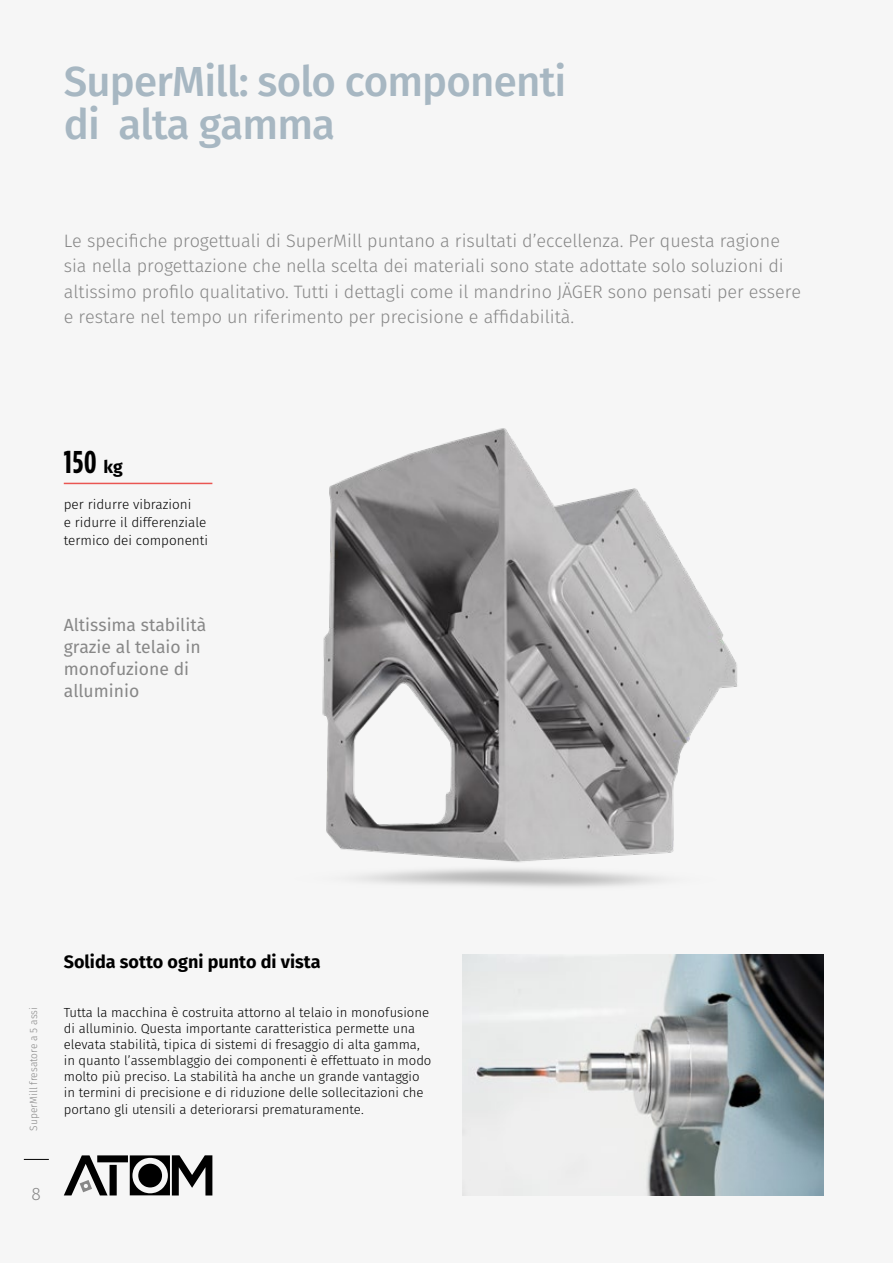
<style>
.page{position:relative;width:893px;height:1263px;background:#f6f6f6}
.page>*{position:absolute;margin:0;border:0;box-sizing:border-box;transform-origin:0 0}
.t1{font:500 42px/43.5px "Fira Sans";letter-spacing:-.02em;color:#a7b7c2}
.t2{font:700 31.5px "Gotham Condensed";color:#000}
.t3{font:300 18px/25.5px "Fira Sans";color:#878787}
.t4{font:700 18px "Fira Sans";color:#000}
.t5{font:17.55px/21.9px "Fira Sans";color:#878787}
.t6{font:300 13.5px/18px "Fira Sans";color:#000}
.t7{font:300 13.2px/16px "Fira Sans";color:#000}
.t8{font:300 10.5px "Fira Sans";color:#878787}
.s1{font-family:"Fira Sans";font-size:17.55px}
</style>
<div class="page">
<svg style="left:64px;top:1155px;width:148px;height:40px"></svg>
<svg style="left:24px;top:1159px;width:25px;height:1px"></svg>
<img style="left:463px;top:955px;width:361px;height:240px">
<img style="left:207px;top:428px;width:596px;height:536px">
<hr style="left:64px;top:483px;width:148px;height:1px;background:#ea5652">
<h1 class="t1" style="left:64px;top:59px;width:504px">SuperMill: solo componenti di alta gamma</h1>
<p class="t3" style="left:64px;top:228px;width:739px">Le specifiche progettuali di SuperMill puntano a risultati d’eccellenza. Per questa ragione sia nella progettazione che nella scelta dei materiali sono state adottate solo soluzioni di altissimo profilo qualitativo. Tutti i dettagli come il mandrino JÄGER sono pensati per essere e restare nel tempo un riferimento per precisione e affidabilità.</p>
<h2 class="t2" style="left:64px;top:443px;width:61px">150 <span class="s1">kg</span></h2>
<p class="t6" style="left:64px;top:495px;width:146px">per ridurre vibrazioni<br>e ridurre il differenziale termico dei componenti</p>
<h3 class="t5" style="left:64px;top:614px;width:144px">Altissima stabilità grazie al telaio in monofuzione di alluminio</h3>
<p class="t8" style="left:26px;top:1130px;width:125px;rotate:-90deg">SuperMill fresatore a 5 assi</p>
<h3 class="t3" style="left:32px;top:1181px;width:11px">8</h3>
<h3 class="t4" style="left:64px;top:949px;width:258px">Solida sotto ogni punto di vista</h3>
<p class="t7" style="left:64px;top:1004px;width:369px">Tutta la macchina è costruita attorno al telaio in monofusione di alluminio. Questa importante caratteristica permette una elevata stabilità, tipica di sistemi di fresaggio di alta gamma, in quanto l’assemblaggio dei componenti è effettuato in modo molto più preciso. La stabilità ha anche un grande vantaggio in termini di precisione e di riduzione delle sollecitazioni che portano gli utensili a deteriorarsi prematuramente.</p>
</div>
